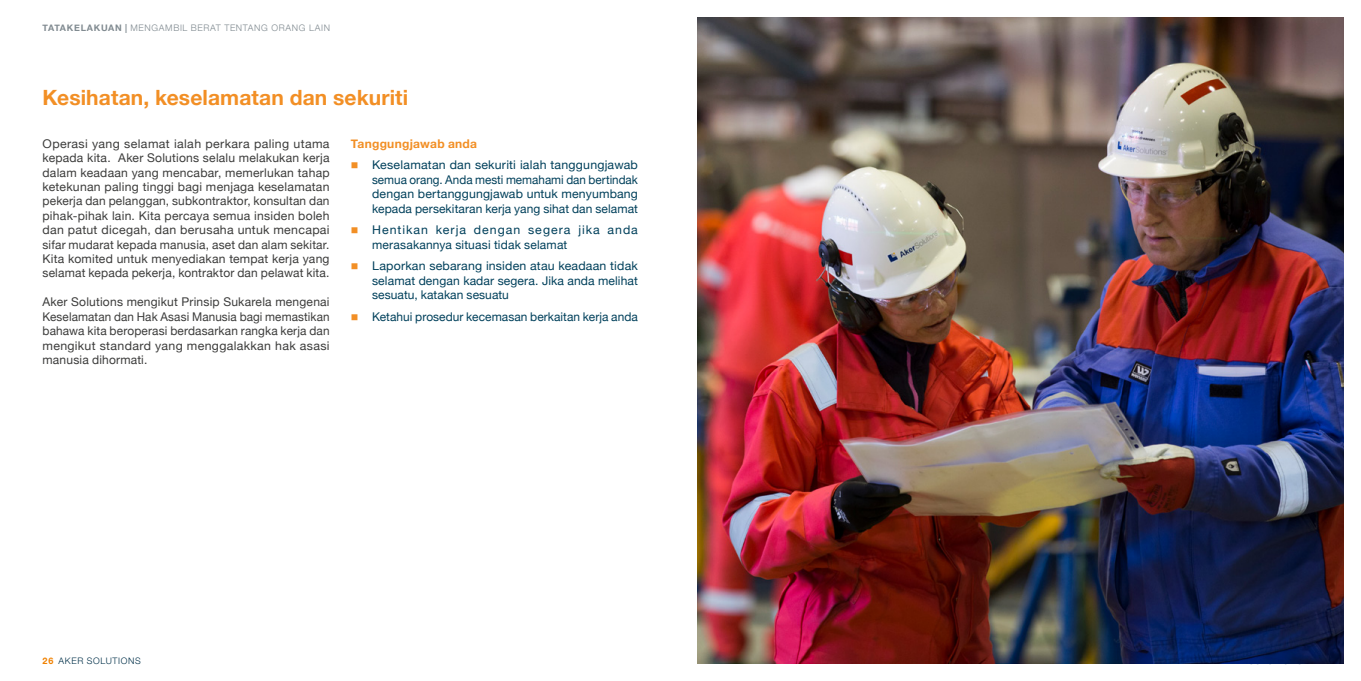
<style>
.page{position:relative;width:1361px;height:681px;background:#fff}
.page>*{position:absolute;margin:0;border:0;box-sizing:border-box;transform-origin:0 0}
.t1{font:700 21px "Helvetica Neue";letter-spacing:.005em;color:#f28f25}
.t2{font:12px/14.4px "Helvetica Neue";letter-spacing:.015em;color:#3c3c3b;text-align:justify}
.t3{font:12px/14.4px "Helvetica Neue";letter-spacing:.01em;color:#00405b;text-align:justify}
.t4{font:12px/14.4px "Helvetica Neue";letter-spacing:.04em;color:#00405b}
.t5{font:700 12px "Helvetica Neue";letter-spacing:.02em;color:#f28f25}
.t6{font:300 9px "Helvetica Neue";letter-spacing:.075em;color:#818b91}
.t7{font:300 9px "Helvetica Neue LT Std";letter-spacing:.07em;color:#003049}
.s1{font-weight:700}
.s2{color:#f28f25}
.s3{font-weight:700;color:#f08100}
</style>
<div class="page">
<img style="left:697px;top:17px;width:647px;height:646px">
<p class="t6" style="left:43px;top:21px;width:289px"><span class="s1">TATAKELAKUAN |</span> MENGAMBIL BERAT TENTANG ORANG LAIN</p>
<h1 class="t1" style="left:43px;top:80px;width:367px">Kesihatan, keselamatan dan sekuriti</h1>
<p class="t2" style="left:43px;top:137px;width:289px">Operasi yang selamat ialah perkara paling utama kepada kita. Aker Solutions selalu melakukan kerja dalam keadaan yang mencabar, memerlukan tahap ketekunan paling tinggi bagi menjaga keselamatan pekerja dan pelanggan, subkontraktor, konsultan dan pihak-pihak lain. Kita percaya semua insiden boleh dan patut dicegah, dan berusaha untuk mencapai sifar mudarat kepada manusia, aset dan alam sekitar.<br>Kita komited untuk menyediakan tempat kerja yang selamat kepada pekerja, kontraktor dan pelawat kita.</p>
<p class="t2" style="left:43px;top:295px;width:289px">Aker Solutions mengikut Prinsip Sukarela mengenai Keselamatan dan Hak Asasi Manusia bagi memastikan bahawa kita beroperasi berdasarkan rangka kerja dan mengikut standard yang menggalakkan hak asasi manusia dihormati.</p>
<p class="t5" style="left:351px;top:134px;width:128px">Tanggungjawab anda</p>
<p class="t3" style="left:372px;top:158px;width:267px;text-indent:-21px"><span class="s2">■</span> Keselamatan dan sekuriti ialah tanggungjawab semua orang. Anda mesti memahami dan bertindak dengan bertanggungjawab untuk menyumbang kepada persekitaran kerja yang sihat dan selamat</p>
<p class="t4" style="left:372px;top:223px;width:267px;text-indent:-21px"><span class="s2">■</span> Hentikan kerja dengan segera jika anda merasakannya situasi tidak selamat</p>
<p class="t3" style="left:372px;top:259px;width:267px;text-indent:-21px"><span class="s2">■</span> Laporkan sebarang insiden atau keadaan tidak selamat dengan kadar segera. Jika anda melihat sesuatu, katakan sesuatu</p>
<p class="t3" style="left:351px;top:310px;width:289px"><span class="s2">■</span> Ketahui prosedur kecemasan berkaitan kerja anda</p>
<p class="t7" style="left:43px;top:655px;width:100px"><span class="s3">26</span> AKER SOLUTIONS</p>
</div>
